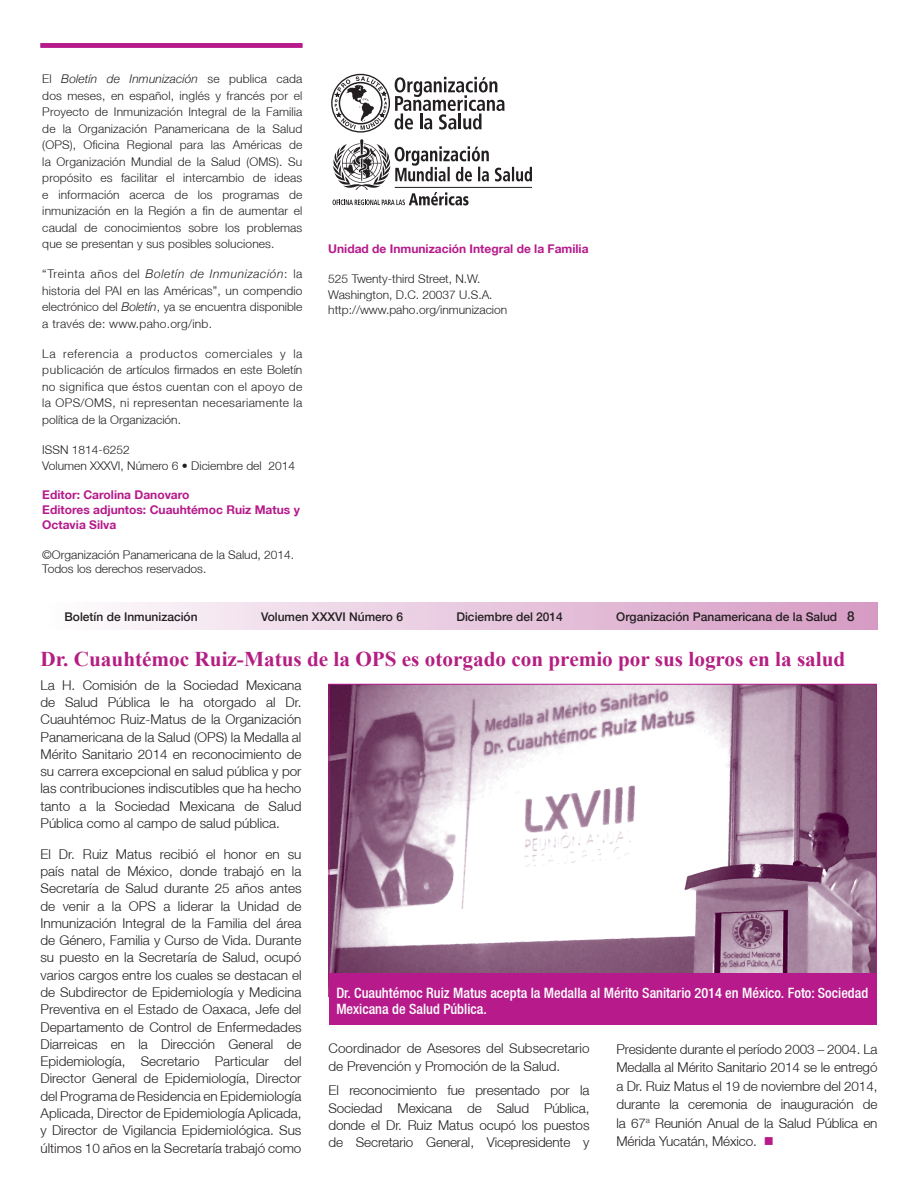
<style>
.page{position:relative;width:918px;height:1188px;background:#fff}
.page>*{position:absolute;margin:0;border:0;box-sizing:border-box;transform-origin:0 0}
.Header_1{font:700 21px "Times New Roman";color:#b41e82}
.bluebox_text{font:500 condensed 14.25px/16.5px "Helvetica Neue LT";color:#fff}
._8_5_11{font:300 13.5px/17.2px "Helvetica Neue LT";color:#231f20;text-align:justify}
.t1{font:300 12px/16.5px "Helvetica Neue LT";color:#231f20;text-align:justify}
.t2{font:700 12px/15px "Helvetica Neue LT";color:#b61a8b}
.t3{font:500 12px "Helvetica Neue";color:#231f20}
.t4{font:italic 300 12px "Helvetica Neue";letter-spacing:.05em;color:#231f20}
.t5{font:italic 300 12px "Helvetica Neue";letter-spacing:.01em;color:#231f20}
.s1{font-family:"Helvetica Neue LT";font-style:normal}
.s2{font-family:"Helvetica Neue";font-style:italic}
.s3{font-size:13.5px}
.s4{color:#b61a8b}
</style>
<div class="page">
<div style="left:40px;top:603px;width:838px;height:27px;background:linear-gradient(to right,#fdfdfe,#d59ac3)"></div>
<svg style="left:332px;top:139px;width:200px;height:66px"></svg>
<div style="left:331px;top:74px;width:59px;height:59px;border:1px solid #231f20;border-radius:50%"></div>
<svg style="left:335px;top:76px;width:52px;height:54px"></svg>
<svg style="left:395px;top:77px;width:110px;height:53px"></svg>
<div style="left:40px;top:43px;width:262px;height:5px;background:#b61a8b"></div>
<img style="left:330px;top:686px;width:545px;height:287px">
<div style="left:329px;top:973px;width:548px;height:52px;background:#b61a8b"></div>
<p class="t5" style="left:42px;top:69px;width:262px"><span class="s1">El</span> Boletín de Inmunización <span class="s1">se publica cada</span></p>
<p class="t1" style="left:42px;top:87px;width:262px">dos meses, en español, inglés y francés por el Proyecto de Inmunización Integral de la Familia de la Organización Panamericana de la Salud (OPS), Oficina Regional para las Américas de la Organización Mundial de la Salud (OMS). Su propósito es facilitar el intercambio de ideas e información acerca de los programas de inmunización en la Región a fin de aumentar el caudal de conocimientos sobre los problemas que se presentan y sus posibles soluciones.</p>
<p class="t4" style="left:42px;top:264px;width:262px"><span class="s1">“Treinta años del</span> Boletín de Inmunización<span class="s1">: la</span></p>
<p class="t1" style="left:42px;top:282px;width:262px">historia del PAI en las Américas”, un compendio electrónico del <span class="s2">Boletín</span>, ya se encuentra disponible a través de: www.paho.org/inb.</p>
<p class="t1" style="left:42px;top:345px;width:262px">La referencia a productos comerciales y la publicación de artículos firmados en este Boletín no significa que éstos cuentan con el apoyo de la OPS/OMS, ni representan necesariamente la política de la Organización.</p>
<p class="t1" style="left:42px;top:441px;width:254px">ISSN 1814-6252<br>Volumen XXXVI, Número 6 • Diciembre del 2014</p>
<p class="t2" style="left:42px;top:487px;width:259px">Editor: Carolina Danovaro<br>Editores adjuntos: Cuauhtémoc Ruiz Matus y<br>Octavia Silva</p>
<p class="t1" style="left:42px;top:547px;width:253px;line-height:14.4px">©Organización Panamericana de la Salud, 2014.<br>Todos los derechos reservados.</p>
<p class="t2" style="left:328px;top:241px;width:262px">Unidad de Inmunización Integral de la Familia</p>
<p class="t1" style="left:328px;top:270px;width:166px">525 Twenty-third Street, N.W.<br>Washington, D.C. 20037 U.S.A.</p>
<p class="t1" style="left:328px;top:301px;width:180px">http://www.paho.org/inmunizacion</p>
<p class="t3" style="left:64px;top:607px;width:135px">Boletín de Inmunización</p>
<p class="t3" style="left:261px;top:607px;width:144px">Volumen XXXVI Número 6</p>
<p class="t3" style="left:456px;top:607px;width:108px">Diciembre del 2014</p>
<p class="t3" style="left:616px;top:607px;width:240px">Organización Panamericana de la Salud <span class="s3">8</span></p>
<p class="Header_1" style="left:40px;top:644px;width:806px">Dr. Cuauhtémoc Ruiz-Matus de la OPS es otorgado con premio por sus logros en la salud</p>
<p class="_8_5_11" style="left:40px;top:676px;width:263px">La H. Comisión de la Sociedad Mexicana de Salud Pública le ha otorgado al Dr.<br>Cuauhtémoc Ruiz-Matus de la Organización Panamericana de la Salud (OPS) la Medalla al Mérito Sanitario 2014 en reconocimiento de su carrera excepcional en salud pública y por las contribuciones indiscutibles que ha hecho tanto a la Sociedad Mexicana de Salud Pública como al campo de salud pública.</p>
<p class="_8_5_11" style="left:40px;top:845px;width:263px">El Dr. Ruiz Matus recibió el honor en su país natal de México, donde trabajó en la Secretaría de Salud durante 25 años antes de venir a la OPS a liderar la Unidad de Inmunización Integral de la Familia del área de Género, Familia y Curso de Vida. Durante su puesto en la Secretaría de Salud, ocupó varios cargos entre los cuales se destacan el de Subdirector de Epidemiología y Medicina Preventiva en el Estado de Oaxaca, Jefe del Departamento de Control de Enfermedades Diarreicas en la Dirección General de Epidemiología, Secretario Particular del Director General de Epidemiología, Director del Programa de Residencia en Epidemiología Aplicada, Director de Epidemiología Aplicada, y Director de Vigilancia Epidemiológica. Sus últimos 10 años en la Secretaría trabajó como</p>
<p class="bluebox_text" style="left:336px;top:984px;width:533px">Dr. Cuauhtémoc Ruiz Matus acepta la Medalla al Mérito Sanitario 2014 en México. Foto: Sociedad<br>Mexicana de Salud Pública.</p>
<p class="_8_5_11" style="left:328px;top:1040px;width:263px">Coordinador de Asesores del Subsecretario de Prevención y Promoción de la Salud.</p>
<p class="_8_5_11" style="left:328px;top:1082px;width:263px">El reconocimiento fue presentado por la Sociedad Mexicana de Salud Pública, donde el Dr. Ruiz Matus ocupó los puestos de Secretario General, Vicepresidente y</p>
<p class="_8_5_11" style="left:616px;top:1040px;width:263px;line-height:18.5px">Presidente durante el período 2003 – 2004. La Medalla al Mérito Sanitario 2014 se le entregó a Dr. Ruiz Matus el 19 de noviembre del 2014, durante la ceremonia de inauguración de la 67<sup>a</sup> Reunión Anual de la Salud Pública en Mérida Yucatán, México. <span class="s4">■</span></p>
</div>
